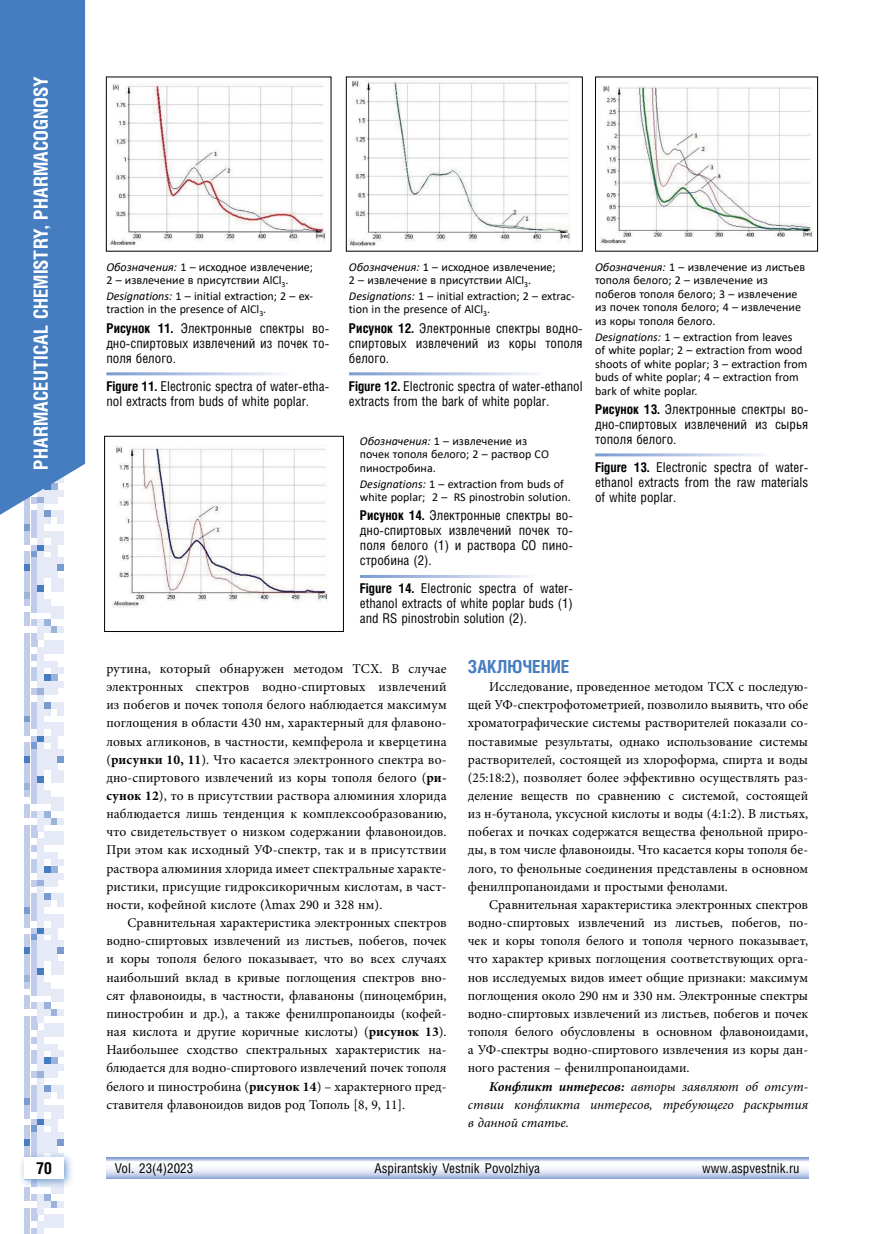
<style>
.page{position:relative;width:872px;height:1234px;background:#fff}
.page>*{position:absolute;margin:0;border:0;box-sizing:border-box;transform-origin:0 0}
.t1{font:700 19.5px "Helios Cond C";color:#fff}
.t2{font:700 18px "Helios Cond C";color:#457dc0}
.t3{font:700 16.5px "Helios Cond C";color:#000}
.t4{font:13.5px/18.1px "Minion Pro";color:#000;text-align:justify}
.t5{font:13.5px/15px "Helios Cond C";color:#000;text-align:justify}
.t6{font:italic 13.5px/18.1px "Minion Pro";color:#000;text-align:justify}
.t7{font:12px/13.5px "Calibri";color:#000}
.s1{font-style:italic}
.s2{font-weight:700}
</style>
<div class="page">
<svg style="left:24px;top:527px;width:40px;height:37px"></svg>
<div style="left:24px;top:564px;width:6px;height:7px;background:#457dc0"></div>
<div style="left:31px;top:564px;width:6px;height:7px;background:#c0cce9"></div>
<div style="left:38px;top:564px;width:6px;height:7px;background:#e6eaf6"></div>
<div style="left:44px;top:564px;width:6px;height:7px;background:#e6eaf6"></div>
<div style="left:51px;top:564px;width:6px;height:7px;background:#e6eaf6"></div>
<div style="left:58px;top:564px;width:6px;height:7px;background:#799bd0"></div>
<svg style="left:24px;top:571px;width:40px;height:144px"></svg>
<div style="left:24px;top:715px;width:6px;height:7px;background:#799bd0"></div>
<div style="left:31px;top:715px;width:6px;height:7px;background:#c0cce9"></div>
<div style="left:38px;top:715px;width:6px;height:7px;background:#e6eaf6"></div>
<svg style="left:24px;top:722px;width:40px;height:47px"></svg>
<div style="left:24px;top:769px;width:6px;height:7px;background:#c0cce9"></div>
<div style="left:31px;top:769px;width:6px;height:7px;background:#c0cce9"></div>
<div style="left:38px;top:769px;width:6px;height:7px;background:#e6eaf6"></div>
<div style="left:51px;top:769px;width:6px;height:7px;background:#e6eaf6"></div>
<div style="left:58px;top:769px;width:6px;height:7px;background:#e6eaf6"></div>
<svg style="left:24px;top:776px;width:40px;height:253px"></svg>
<div style="left:24px;top:1029px;width:6px;height:7px;background:#c0cce9"></div>
<div style="left:38px;top:1029px;width:6px;height:7px;background:#e6eaf6"></div>
<div style="left:44px;top:1029px;width:6px;height:7px;background:#e6eaf6"></div>
<div style="left:51px;top:1029px;width:6px;height:7px;background:#e6eaf6"></div>
<div style="left:58px;top:1029px;width:6px;height:7px;background:#e6eaf6"></div>
<svg style="left:24px;top:1036px;width:40px;height:41px"></svg>
<div style="left:24px;top:1077px;width:6px;height:7px;background:#c0cce9"></div>
<div style="left:38px;top:1077px;width:6px;height:7px;background:#e6eaf6"></div>
<svg style="left:24px;top:1084px;width:40px;height:54px"></svg>
<div style="left:24px;top:1138px;width:6px;height:7px;background:#457dc0"></div>
<div style="left:31px;top:1138px;width:6px;height:7px;background:#c0cce9"></div>
<div style="left:38px;top:1138px;width:6px;height:7px;background:#e6eaf6"></div>
<div style="left:44px;top:1138px;width:6px;height:7px;background:#e6eaf6"></div>
<div style="left:51px;top:1138px;width:6px;height:7px;background:#e6eaf6"></div>
<div style="left:58px;top:1138px;width:6px;height:7px;background:#799bd0"></div>
<svg style="left:24px;top:1145px;width:40px;height:6px"></svg>
<div style="left:24px;top:1186px;width:6px;height:7px;background:#c0cce9"></div>
<div style="left:51px;top:1186px;width:6px;height:7px;background:#e6eaf6"></div>
<div style="left:58px;top:1186px;width:6px;height:7px;background:#e6eaf6"></div>
<svg style="left:24px;top:1193px;width:40px;height:40px"></svg>
<div style="left:18px;top:1151px;width:56px;height:37px;background:#457dc0;opacity:.75"></div>
<div style="left:24px;top:1157px;width:40px;height:21px;background:#fff"></div>
<svg style="left:0;top:0;width:85px;height:527px;background:#5085c4"></svg>
<svg style="left:106px;top:1157px;width:702px;height:21px"></svg>
<img style="left:108px;top:83px;width:218px;height:162px">
<img style="left:349px;top:80px;width:222px;height:166px">
<div style="left:346px;top:77px;width:237px;height:174px;border:1px solid #000"></div>
<img style="left:112px;top:446px;width:215px;height:162px">
<div style="left:104px;top:436px;width:240px;height:195px;border:1px solid #000"></div>
<img style="left:600px;top:86px;width:213px;height:158px">
<div style="left:595px;top:77px;width:223px;height:174px;border:1px solid #000"></div>
<h1 class="t1" style="left:29px;top:469px;width:393px;rotate:-90deg">Pharmaceutical chemistry, Pharmacognosy</h1>
<p class="t7" style="left:106px;top:260px;width:208px"><span class="s1">Обозначения:</span> 1 – исходное извлечение;<br>2 – извлечение в присутствии AlCl<sub>3</sub>.</p>
<p class="t7" style="left:106px;top:289px;width:208px"><span class="s1">Designations:</span> 1 – initial extraction; 2 – ex&shy;traction in the presence of AlCl<sub>3</sub>.</p>
<p class="t5" style="left:106px;top:320px;width:224px"><span class="s2">Рисунок 11.</span> Электронные спектры во&shy;дно-спиртовых извлечений из почек то&shy;поля белого.</p>
<p class="t5" style="left:106px;top:378px;width:224px"><span class="s2">Figure 11.</span> Electronic spectra of water-etha&shy;nol extracts from buds of white poplar.</p>
<p class="t7" style="left:349px;top:260px;width:208px"><span class="s1">Обозначения:</span> 1 – исходное извлечение;<br>2 – извлечение в присутствии AlCl<sub>3</sub>.</p>
<p class="t7" style="left:349px;top:289px;width:227px"><span class="s1">Designations:</span> 1 – initial extraction; 2 – extrac&shy;tion in the presence of AlCl<sub>3</sub>.</p>
<p class="t5" style="left:349px;top:320px;width:235px"><span class="s2">Рисунок 12.</span> Электронные спектры водно&shy;спиртовых извлечений из коры тополя белого.</p>
<p class="t5" style="left:349px;top:378px;width:235px"><span class="s2">Figure 12.</span> Electronic spectra of water-ethanol extracts from the bark of white poplar.</p>
<p class="t7" style="left:360px;top:434px;width:190px"><span class="s1">Обозначения:</span> 1 – извлечение из почек тополя белого; 2 – раствор СО пиностробина.</p>
<p class="t7" style="left:360px;top:476px;width:212px"><span class="s1">Designations:</span> 1 – extraction from buds of white poplar; 2 – RS pinostrobin solution.</p>
<p class="t5" style="left:360px;top:507px;width:214px"><span class="s2">Рисунок 14.</span> Электронные спектры во&shy;дно-спиртовых извлечений почек то&shy;поля белого (1) и раствора СО пино&shy;стробина (2).</p>
<p class="t5" style="left:360px;top:580px;width:214px"><span class="s2">Figure 14.</span> Electronic spectra of water&shy;ethanol extracts of white poplar buds (1) and RS pinostrobin solution (2).</p>
<p class="t7" style="left:595px;top:260px;width:212px"><span class="s1">Обозначения:</span> 1 – извлечение из листьев тополя белого; 2 – извлечение из побегов тополя белого; 3 – извлечение из почек тополя белого; 4 – извлечение из коры тополя белого.</p>
<p class="t7" style="left:595px;top:329px;width:214px"><span class="s1">Designations:</span> 1 – extraction from leaves<br>of white poplar; 2 – extraction from wood shoots of white poplar; 3 – extraction from buds of white poplar; 4 – extraction from bark of white poplar.</p>
<p class="t5" style="left:595px;top:401px;width:214px"><span class="s2">Рисунок 13.</span> Электронные спектры во&shy;дно-спиртовых извлечений из сырья тополя белого.</p>
<p class="t5" style="left:595px;top:459px;width:214px"><span class="s2">Figure 13.</span> Electronic spectra of water&shy;ethanol extracts from the raw materials of white poplar.</p>
<p class="t4" style="left:106px;top:659px;width:342px">рутина, который обнаружен методом ТСХ. В случае электронных спектров водно-спиртовых извлечений из побегов и почек тополя белого наблюдается максимум поглощения в области 430 нм, характерный для флавоно&shy;ловых агликонов, в частности, кемпферола и кверцетина (<span class="s2">рисунки 10, 11</span>). Что касается электронного спектра во&shy;дно-спиртового извлечений из коры тополя белого (<span class="s2">ри&shy;сунок 12</span>), то в присутствии раствора алюминия хлорида наблюдается лишь тенденция к комплексообразованию, что свидетельствует о низком содержании флавоноидов.<br>При этом как исходный УФ-спектр, так и в присутствии раствора алюминия хлорида имеет спектральные характе&shy;ристики, присущие гидроксикоричным кислотам, в част&shy;ности, кофейной кислоте (λmax 290 и 328 нм).</p>
<p class="t4" style="left:106px;top:913px;width:342px;text-indent:21px">Сравнительная характеристика электронных спектров водно-спиртовых извлечений из листьев, побегов, почек и коры тополя белого показывает, что во всех случаях наибольший вклад в кривые поглощения спектров вно&shy;сят флавоноиды, в частности, флаваноны (пиноцембрин, пиностробин и др.), а также фенилпропаноиды (кофей&shy;ная кислота и другие коричные кислоты) (<span class="s2">рисунок 13</span>).<br>Наибольшее сходство спектральных характеристик на&shy;блюдается для водно-спиртового извлечений почек тополя белого и пиностробина (<span class="s2">рисунок 14</span>) – характерного пред&shy;ставителя флавоноидов видов род Тополь [8, 9, 11].</p>
<h2 class="t2" style="left:468px;top:655px;width:103px">ЗАКЛЮЧЕНИЕ</h2>
<p class="t4" style="left:468px;top:677px;width:342px;text-indent:21px">Исследование, проведенное методом ТСХ с последую&shy;щей УФ-спектрофотометрией, позволило выявить, что обе хроматографические системы растворителей показали со&shy;поставимые результаты, однако использование системы растворителей, состоящей из хлороформа, спирта и воды (25:18:2), позволяет более эффективно осуществлять раз&shy;деление веществ по сравнению с системой, состоящей из н-бутанола, уксусной кислоты и воды (4:1:2). В листьях, побегах и почках содержатся вещества фенольной приро&shy;ды, в том числе флавоноиды. Что касается коры тополя бе&shy;лого, то фенольные соединения представлены в основном фенилпропаноидами и простыми фенолами.</p>
<p class="t4" style="left:468px;top:895px;width:342px;text-indent:21px">Cравнительная характеристика электронных спектров водно-спиртовых извлечений из листьев, побегов, по&shy;чек и коры тополя белого и тополя черного показывает, что характер кривых поглощения соответствующих орга&shy;нов исследуемых видов имеет общие признаки: максимум поглощения около 290 нм и 330 нм. Электронные спектры водно-спиртовых извлечений из листьев, побегов и почек тополя белого обусловлены в основном флавоноидами, а УФ-спектры водно-спиртового извлечения из коры дан&shy;ного растения – фенилпропаноидами.</p>
<p class="t6" style="left:468px;top:1076px;width:342px;text-indent:21px"><span class="s2">Конфликт интересов:</span> авторы заявляют об отсут&shy;ствии конфликта интересов, требующего раскрытия в данной статье.</p>
<p class="t3" style="left:36px;top:1158px;width:18px">70</p>
<p class="t5" style="left:115px;top:1159px;width:80px">Vol. 23(4)2023</p>
<p class="t5" style="left:374px;top:1159px;width:167px">Aspirantskiy Vestnik Povolzhiya</p>
<p class="t5" style="left:702px;top:1159px;width:99px">www.aspvestnik.ru</p>
</div>
